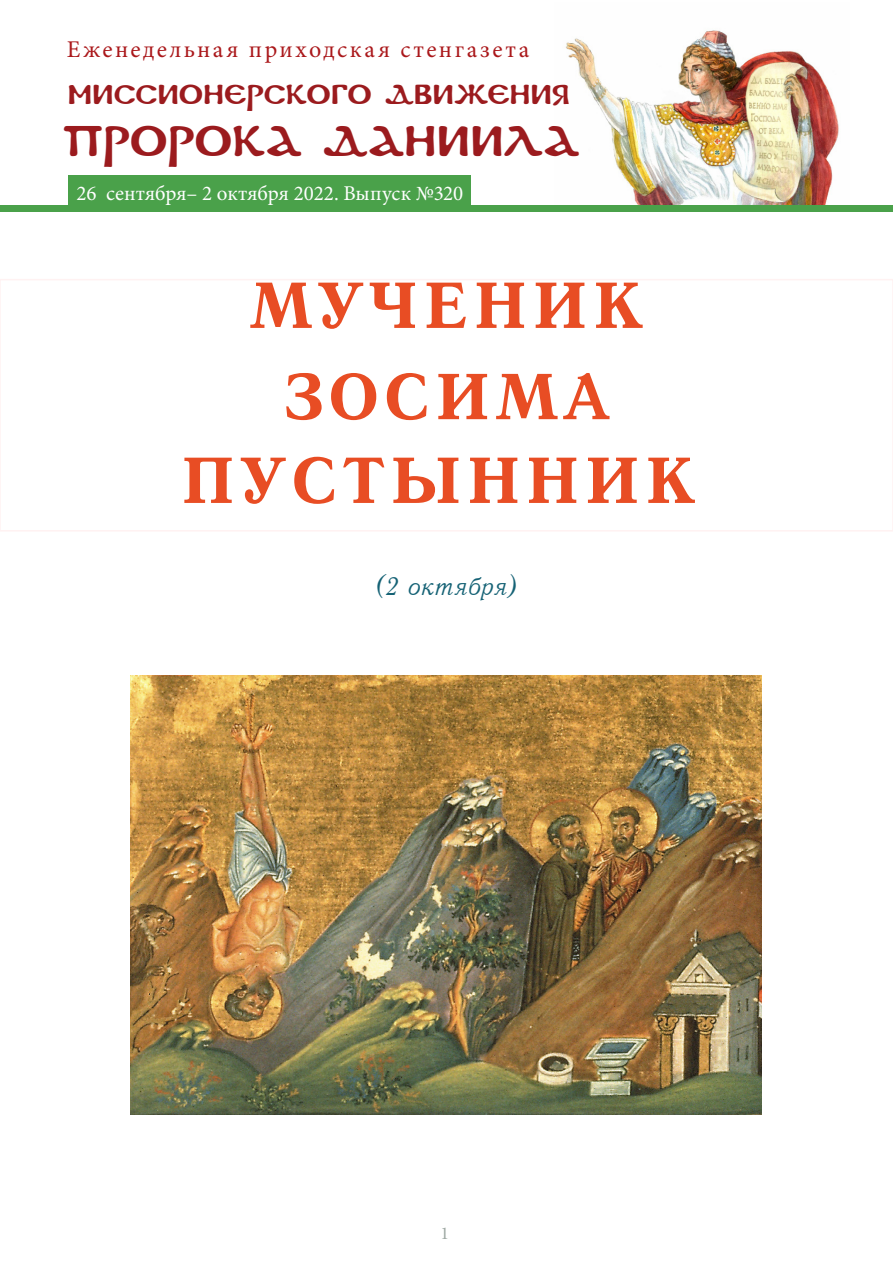
<style>
.page{position:relative;width:893px;height:1263px;background:#fff}
.page>*{position:absolute;margin:0;border:0;box-sizing:border-box;transform-origin:0 0}
.Название{font:66px "Quant Antiqua C Bold";letter-spacing:.07em;color:#e84d24}
.t1{font:42px "DS Coptic";letter-spacing:.005em;color:#9b1b1e}
.t2{font:27px "DS Coptic";letter-spacing:.005em;color:#9b1b1e}
.Курсив_число_святого{font:25.5px "Quant Antiqua C Italic";letter-spacing:-.02em;color:#156275}
.t3{font:24px "Minion Pro";letter-spacing:.105em;color:#aa181b}
.t4{font:21px "Minion Pro";letter-spacing:-.005em;color:#fff}
.t5{font:18px "Minion Pro";color:#9fa9a4}
</style>
<div class="page">
<img style="left:555px;top:30px;width:295px;height:176px">
<div style="left:68px;top:175px;width:403px;height:34px;background:#4aa14a"></div>
<div style="left:0;top:279px;width:893px;height:252px;border:2px solid #fff2f2"></div>
<div style="left:0;top:206px;width:893px;height:6px;background:#4aa14a"></div>
<svg style="left:892px;top:474px;width:1px;height:28px"></svg>
<img style="left:131px;top:675px;width:630px;height:439px">
<p class="t3" style="left:67px;top:33px;width:464px">Еженедельная приходская стенгазета</p>
<p class="t2" style="left:68px;top:77px;width:504px">Миссионерского движения</p>
<p class="t1" style="left:62px;top:113px;width:519px">ПРОРОКА ДАНИИЛА</p>
<p class="t4" style="left:77px;top:179px;width:388px">26 сентября– 2 октября 2022. Выпуск №320</p>
<p class="Название" style="left:249px;top:270px;width:396px">МУЧЕНИК</p>
<p class="Название" style="left:283px;top:361px;width:328px">ЗОСИМА</p>
<p class="Название" style="left:181px;top:445px;width:516px">ПУСТЫННИК</p>
<p class="Курсив_число_святого" style="left:374px;top:571px;width:147px">(2 октября)</p>
<p class="t5" style="left:440px;top:1221px;width:10px">1</p>
</div>
